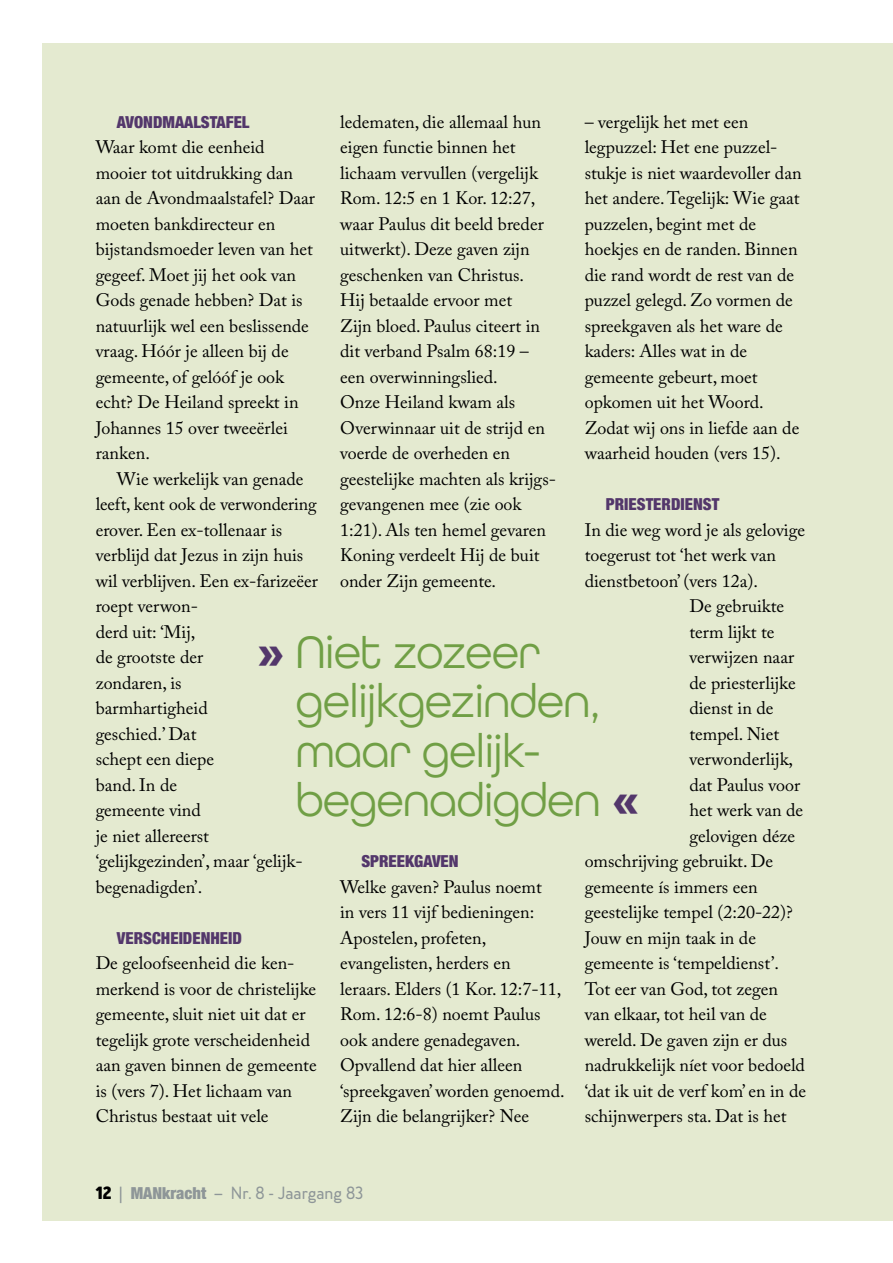
<style>
.page{position:relative;width:893px;height:1263px;background:#fff}
.page>*{position:absolute;margin:0;border:0;box-sizing:border-box;transform-origin:0 0}
.t1{font:48px/49.5px "All Round Gothic W01";letter-spacing:-.01em;color:#709f45;scale:.95 1}
.t2{font:18px/25.5px "Adobe Caslon Pro";color:#000}
.t3{font:900 condensed 16.5px "Helvetica Neue";color:#53376b}
.t4{font:16.5px "Merlo Neue";color:#8e9698}
.t5{font:900 condensed 16.5px "Helvetica Neue";color:#8e9698}
.s1{font-weight:700;color:#53376b}
.s2{font-family:"Merlo Neue";font-weight:700;font-stretch:normal;color:#000}
.s3{font-family:"Merlo Neue";font-weight:400;font-stretch:normal}
.s4{font-family:"Helvetica Neue";font-weight:900;font-stretch:condensed}
</style>
<div class="page">
<div style="left:43px;top:43px;width:850px;height:1177px;background:#e4ead0"></div>
<p class="t2" style="left:340px;top:109px;width:217px">ledematen, die allemaal hun eigen functie binnen het lichaam vervullen (vergelijk<br>Rom. 12:5 en 1 Kor. 12:27, waar Paulus dit beeld breder uitwerkt). Deze gaven zijn geschenken van Christus.<br>Hij betaalde ervoor met<br>Zijn bloed. Paulus citeert in dit verband Psalm 68:19 – een overwinningslied.<br>Onze Heiland kwam als<br>Overwinnaar uit de strijd en voerde de overheden en geestelijke machten als krijgs&shy;gevangenen mee (zie ook<br>1:21). Als ten hemel gevaren<br>Koning verdeelt Hij de buit onder Zijn gemeente.</p>
<p class="t2" style="left:585px;top:109px;width:218px">– vergelijk het met een legpuzzel: Het ene puzzel&shy;stukje is niet waardevoller dan het andere. Tegelijk: Wie gaat puzzelen, begint met de hoekjes en de randen. Binnen die rand wordt de rest van de puzzel gelegd. Zo vormen de spreekgaven als het ware de kaders: Alles wat in de gemeente gebeurt, moet opkomen uit het Woord.<br>Zodat wij ons in liefde aan de waarheid houden (vers 15).</p>
<p class="t3" style="left:606px;top:494px;width:115px">PRIESTERDIENST</p>
<p class="t2" style="left:585px;top:517px;width:222px">In die weg word je als gelovige</p>
<p class="t2" style="left:585px;top:542px;width:193px">toegerust tot ‘het werk van</p>
<p class="t2" style="left:585px;top:568px;width:175px">dienstbetoon’ (vers 12a).</p>
<p class="t2" style="left:689px;top:593px;width:96px">De gebruikte</p>
<p class="t2" style="left:689px;top:619px;width:87px">term lijkt te</p>
<p class="t2" style="left:689px;top:644px;width:106px">verwijzen naar</p>
<p class="t2" style="left:689px;top:670px;width:108px">de priesterlijke</p>
<p class="t2" style="left:689px;top:695px;width:86px">dienst in de</p>
<p class="t2" style="left:689px;top:721px;width:91px">tempel. Niet</p>
<p class="t2" style="left:689px;top:746px;width:105px">verwonderlijk,</p>
<p class="t2" style="left:689px;top:772px;width:112px">dat Paulus voor</p>
<p class="t2" style="left:689px;top:797px;width:115px">het werk van de</p>
<p class="t2" style="left:689px;top:823px;width:107px">gelovigen déze</p>
<p class="t2" style="left:585px;top:848px;width:190px">omschrijving gebruikt. De</p>
<p class="t2" style="left:585px;top:874px;width:175px">gemeente ís immers een</p>
<p class="t2" style="left:585px;top:899px;width:210px">geestelijke tempel (2:20-22)?</p>
<p class="t2" style="left:585px;top:925px;width:173px">Jouw en mijn taak in de</p>
<p class="t2" style="left:585px;top:950px;width:196px">gemeente is ‘tempeldienst’.</p>
<p class="t2" style="left:585px;top:976px;width:195px">Tot eer van God, tot zegen</p>
<p class="t2" style="left:585px;top:1001px;width:184px">van elkaar, tot heil van de</p>
<p class="t2" style="left:585px;top:1027px;width:204px">wereld. De gaven zijn er dus</p>
<p class="t2" style="left:585px;top:1052px;width:222px">nadrukkelijk níet voor bedoeld</p>
<p class="t2" style="left:585px;top:1078px;width:223px">‘dat ik uit de verf kom’ en in de</p>
<p class="t2" style="left:585px;top:1103px;width:203px">schijnwerpers sta. Dat is het</p>
<p class="t3" style="left:117px;top:112px;width:134px">AVONDMAALSTAFEL</p>
<p class="t2" style="left:96px;top:134px;width:221px">Waar komt die eenheid mooier tot uitdrukking dan aan de Avondmaalstafel? Daar moeten bankdirecteur en bijstandsmoeder leven van het gegeef. Moet jij het ook van<br>Gods genade hebben? Dat is natuurlijk wel een beslissende vraag. Hóór je alleen bij de gemeente, of gelóóf je ook echt? De Heiland spreekt in<br>Johannes 15 over tweeërlei ranken.</p>
<p class="t2" style="left:96px;top:466px;width:224px;text-indent:21px">Wie werkelijk van genade leeft, kent ook de verwondering erover. Een ex-tollenaar is verblijd dat Jezus in zijn huis wil verblijven. Een ex-farizeëer roept verwon-<br>derd uit: ‘Mij,<br>de grootste der<br>zondaren, is<br>barmhartigheid<br>geschied.’ Dat<br>schept een diepe<br>band. In de<br>gemeente vind<br>je niet allereerst ‘gelijkgezinden’, maar ‘gelijk&shy;begenadigden’.</p>
<p class="t3" style="left:117px;top:928px;width:127px">VERSCHEIDENHEID</p>
<p class="t2" style="left:96px;top:950px;width:223px">De geloofseenheid die ken&shy;merkend is voor de christelijke gemeente, sluit niet uit dat er tegelijk grote verscheidenheid aan gaven binnen de gemeente is (vers 7). Het lichaam van<br>Christus bestaat uit vele</p>
<h1 class="t1" style="left:296px;top:627px;width:364px;text-indent:-39px"><span class="s1">»</span> Niet zozeer gelijkgezinden, maar gelijk&shy;begenadigden <span class="s1">«</span></h1>
<p class="t3" style="left:361px;top:851px;width:99px">SPREEKGAVEN</p>
<p class="t2" style="left:340px;top:874px;width:226px">Welke gaven? Paulus noemt<br>in vers 11 vijf bedieningen:<br>Apostelen, profeten, evangelisten, herders en leraars. Elders (1 Kor. 12:7-11,<br>Rom. 12:6-8) noemt Paulus ook andere genadegaven.<br>Opvallend dat hier alleen ‘spreekgaven’ worden genoemd.<br>Zijn die belangrijker? Nee</p>
<p class="t5" style="left:96px;top:1183px;width:47px"><span class="s2">12</span> <span class="s3">|</span> MAN</p>
<p class="t4" style="left:162px;top:1182px;width:203px"><span class="s4">KRACHT</span> – Nr. 8 - Jaargang 83</p>
</div>
